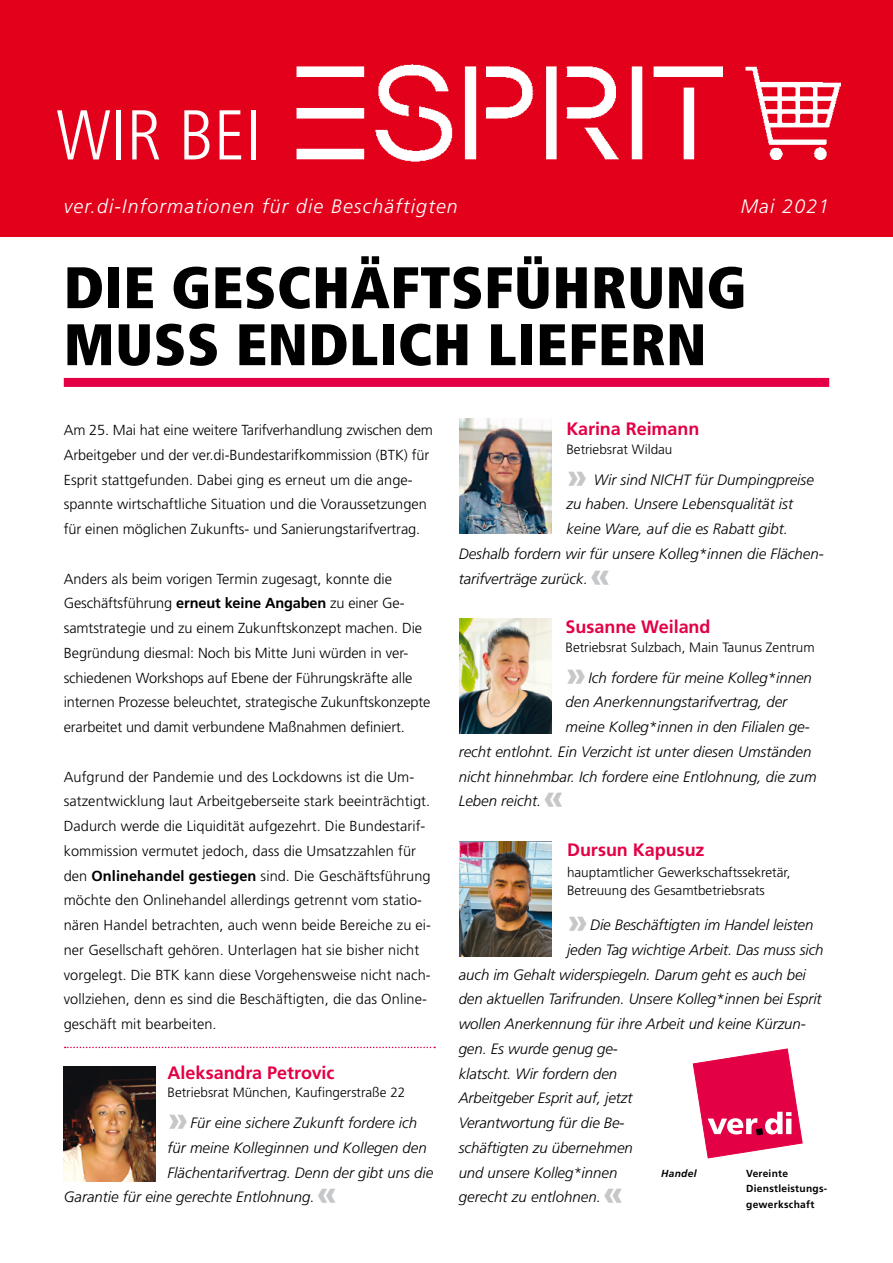
<style>
.page{position:relative;width:893px;height:1263px;background:#fff}
.page>*{position:absolute;margin:0;border:0;box-sizing:border-box;transform-origin:0 0}
.t1{font:300 condensed 70.35px "Frutiger";color:#fff}
.Head{font:900 condensed 58.5px/57px "Frutiger";letter-spacing:.01em;color:#000}
.Text01{font:900 34.5px "Frutiger";color:#c6c7c8}
.Infozeile{font:italic 300 19.5px "Frutiger";letter-spacing:.06em;color:#fff}
.Text01-2{font:700 18px "Frutiger";letter-spacing:-.005em;color:#e30045}
.Text01-3{font:italic 300 15px "Frutiger";color:#000}
.Text01-4{font:300 14.55px/24.8px "Frutiger";color:#000}
.Text01-5{font:300 13.5px/18px "Frutiger";color:#000}
.t2{font:700 10.2px/15.5px "Frutiger";letter-spacing:.025em;color:#000}
.t3{font:italic 700 10.2px "Frutiger";letter-spacing:.025em;color:#000}
.s1{font-weight:700}
</style>
<div class="page">
<img style="left:459px;top:418px;width:92px;height:115px">
<img style="left:459px;top:619px;width:92px;height:115px">
<svg style="left:693px;top:1049px;width:109px;height:109px"></svg>
<div style="left:64px;top:378px;width:765px;height:9px;background:#e30045"></div>
<div style="left:0;top:0;width:893px;height:236px;background:#e2001a"></div>
<img style="left:745px;top:66px;width:95px;height:93px">
<img style="left:296px;top:64px;width:426px;height:98px">
<img style="left:460px;top:842px;width:92px;height:114px">
<img style="left:64px;top:1067px;width:92px;height:115px">
<svg style="left:65px;top:1047px;width:370px;height:1px"></svg>
<p class="t1" style="left:56px;top:95px;width:206px">WIR BEI</p>
<p class="Infozeile" style="left:64px;top:196px;width:395px">ver.di-Informationen für die Beschäftigten</p>
<p class="Infozeile" style="left:741px;top:196px;width:90px">Mai 2021</p>
<p class="Head" style="left:64px;top:259px;width:684px">DIE GESCHÄFTSFÜHRUNG<br>MUSS ENDLICH LIEFERN</p>
<p class="Text01-4" style="left:64px;top:418px;width:371px">Am 25. Mai hat eine weitere Tarifverhandlung zwischen dem Arbeitgeber und der ver.di-Bundestarifkommission (BTK) für Esprit stattgefunden. Dabei ging es erneut um die ange&shy;spannte wirtschaftliche Situation und die Voraussetzungen für einen möglichen Zukunfts- und Sanierungstarifvertrag.</p>
<p class="Text01-4" style="left:64px;top:566px;width:368px">Anders als beim vorigen Termin zugesagt, konnte die Geschäftsführung <span class="s1">erneut keine Angaben</span> zu einer Ge&shy;samtstrategie und zu einem Zukunftskonzept machen. Die Begründung diesmal: Noch bis Mitte Juni würden in ver&shy;schiedenen Workshops auf Ebene der Führungskräfte alle internen Prozesse beleuchtet, strategische Zukunftskonzepte erarbeitet und damit verbundene Maßnahmen definiert.</p>
<p class="Text01-4" style="left:64px;top:764px;width:369px">Aufgrund der Pandemie und des Lockdowns ist die Um&shy;satzentwicklung laut Arbeitgeberseite stark beeinträchtigt.<br>Dadurch werde die Liquidität aufgezehrt. Die Bundestarif&shy;kommission vermutet jedoch, dass die Umsatzzahlen für den <span class="s1">Onlinehandel gestiegen</span> sind. Die Geschäftsführung möchte den Onlinehandel allerdings getrennt vom statio&shy;nären Handel betrachten, auch wenn beide Bereiche zu ei&shy;ner Gesellschaft gehören. Unterlagen hat sie bisher nicht vorgelegt. Die BTK kann diese Vorgehensweise nicht nach&shy;vollziehen, denn es sind die Beschäftigten, die das Online&shy;geschäft mit bearbeiten.</p>
<p class="Text01-2" style="left:168px;top:1062px;width:168px">Aleksandra Petrovic</p>
<p class="Text01-5" style="left:168px;top:1084px;width:239px">Betriebsrat München, Kaufingerstraße 22</p>
<p class="Text01" style="left:168px;top:1098px;width:23px">»</p>
<p class="Text01-3" style="left:190px;top:1114px;width:228px">Für eine sichere Zukunft fordere ich</p>
<p class="Text01-3" style="left:168px;top:1139px;width:261px">für meine Kolleginnen und Kollegen den</p>
<p class="Text01-3" style="left:168px;top:1164px;width:267px">Flächentarifvertrag. Denn der gibt uns die</p>
<p class="Text01-3" style="left:64px;top:1189px;width:252px">Garantie für eine gerechte Entlohnung.</p>
<p class="Text01" style="left:317px;top:1172px;width:23px">«</p>
<p class="Text01-2" style="left:566px;top:418px;width:134px">Karina Reimann</p>
<p class="Text01-5" style="left:566px;top:440px;width:108px">Betriebsrat Wildau</p>
<p class="Text01" style="left:566px;top:455px;width:23px">»</p>
<p class="Text01-3" style="left:594px;top:471px;width:222px">Wir sind NICHT für Dumpingpreise</p>
<p class="Text01-3" style="left:566px;top:496px;width:228px">zu haben. Unsere Lebensqualität ist</p>
<p class="Text01-3" style="left:566px;top:520px;width:223px">keine Ware, auf die es Rabatt gibt.</p>
<p class="Text01-3" style="left:459px;top:545px;width:367px">Deshalb fordern wir für unsere Kolleg*innen die Flächen-</p>
<p class="Text01-3" style="left:459px;top:570px;width:131px">tarifverträge zurück.</p>
<p class="Text01" style="left:590px;top:554px;width:23px">«</p>
<p class="Text01-2" style="left:566px;top:616px;width:147px">Susanne Weiland</p>
<p class="Text01-5" style="left:566px;top:638px;width:251px">Betriebsrat Sulzbach, Main Taunus Zentrum</p>
<p class="Text01" style="left:566px;top:653px;width:23px">»</p>
<p class="Text01-3" style="left:588px;top:669px;width:225px">Ich fordere für meine Kolleg*innen</p>
<p class="Text01-3" style="left:566px;top:694px;width:223px">den Anerkennungstarifvertrag, der</p>
<p class="Text01-3" style="left:566px;top:718px;width:246px">meine Kolleg*innen in den Filialen ge-</p>
<p class="Text01-3" style="left:459px;top:743px;width:354px">recht entlohnt. Ein Verzicht ist unter diesen Umständen</p>
<p class="Text01-3" style="left:459px;top:768px;width:359px">nicht hinnehmbar. Ich fordere eine Entlohnung, die zum</p>
<p class="Text01-3" style="left:459px;top:793px;width:84px">Leben reicht.</p>
<p class="Text01" style="left:543px;top:776px;width:23px">«</p>
<p class="Text01-2" style="left:567px;top:839px;width:139px">Dursun Kapusuz</p>
<p class="Text01-5" style="left:567px;top:863px;width:225px">hauptamtlicher Gewerkschaftssekretär,<br>Betreuung des Gesamtbetriebsrats</p>
<p class="Text01" style="left:567px;top:900px;width:23px">»</p>
<p class="Text01-3" style="left:590px;top:916px;width:225px">Die Beschäftigten im Handel leisten</p>
<p class="Text01-3" style="left:567px;top:941px;width:258px">jeden Tag wichtige Arbeit. Das muss sich</p>
<p class="Text01-3" style="left:459px;top:966px;width:349px">auch im Gehalt widerspiegeln. Darum geht es auch bei</p>
<p class="Text01-3" style="left:459px;top:991px;width:364px">den aktuellen Tarifrunden. Unsere Kolleg*innen bei Esprit</p>
<p class="Text01-3" style="left:459px;top:1015px;width:349px">wollen Anerkennung für ihre Arbeit und keine Kürzun-</p>
<p class="Text01-3" style="left:459px;top:1040px;width:161px">gen. Es wurde genug ge-</p>
<p class="Text01-3" style="left:459px;top:1065px;width:160px">klatscht. Wir fordern den</p>
<p class="Text01-3" style="left:459px;top:1090px;width:175px">Arbeitgeber Esprit auf, jetzt</p>
<p class="Text01-3" style="left:459px;top:1114px;width:167px">Verantwortung für die Be-</p>
<p class="Text01-3" style="left:459px;top:1139px;width:176px">schäftigten zu übernehmen</p>
<p class="Text01-3" style="left:459px;top:1164px;width:160px">und unsere Kolleg*innen</p>
<p class="Text01-3" style="left:459px;top:1189px;width:144px">gerecht zu entlohnen.</p>
<p class="Text01" style="left:603px;top:1172px;width:23px">«</p>
<p class="t3" style="left:661px;top:1167px;width:37px">Handel</p>
<p class="t2" style="left:746px;top:1165px;width:83px">Vereinte<br>Dienstleistungs&shy;gewerkschaft</p>
</div>
